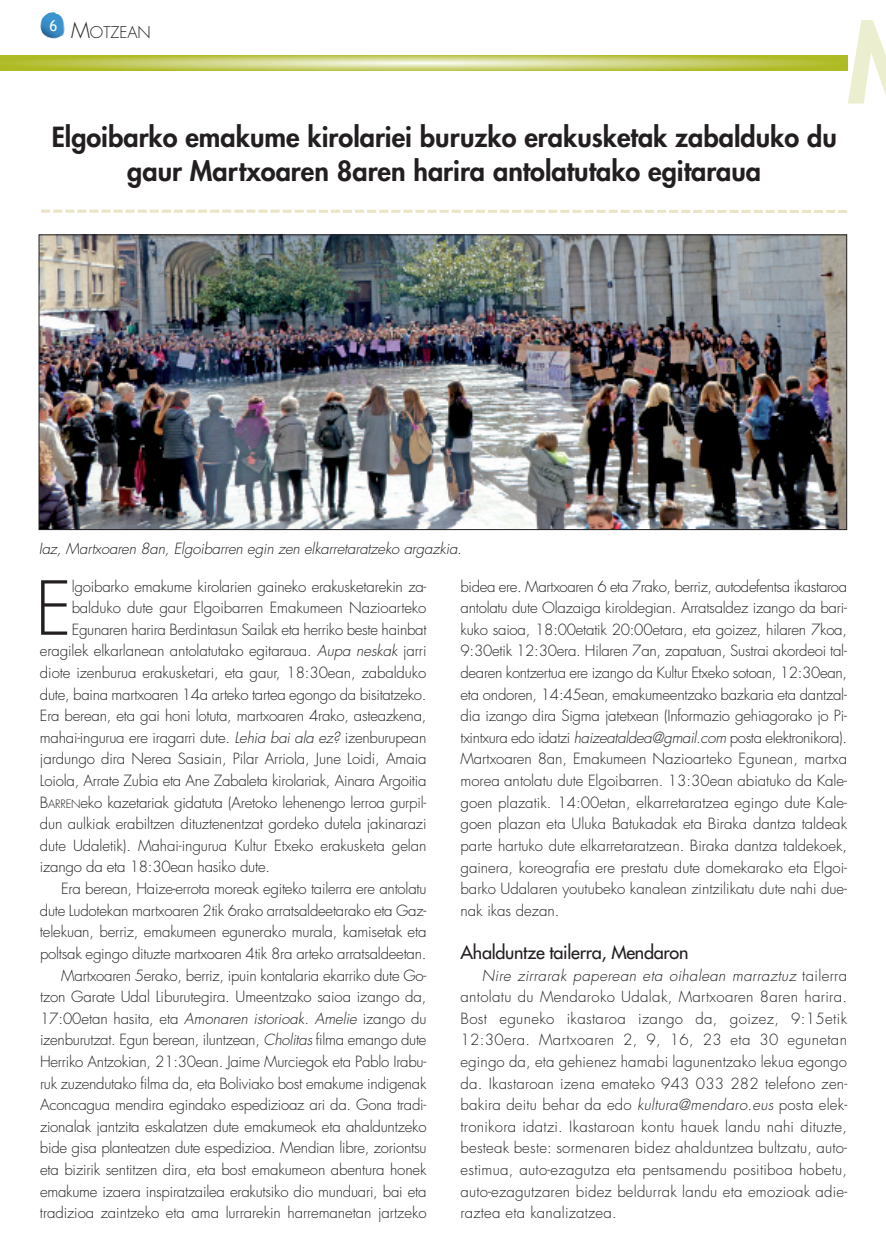
<style>
.page{position:relative;width:886px;height:1256px;background:#fff}
.page>*{position:absolute;margin:0;border:0;box-sizing:border-box;transform-origin:0 0}
.t1{font:300 72.3px "Futura";color:#231f20}
.t2{font:800 27px/34.5px "Futura";color:#231f20;text-align:center}
.t3{font:18px "Futura";letter-spacing:-.015em;color:#231f20}
.t4{font:300 15.75px "Futura";color:#231f20}
.t5{font:300 15px/21.6px "Futura";letter-spacing:-.015em;color:#231f20;text-align:justify}
.t6{font:italic 300 15px "Futura";letter-spacing:-.01em;color:#231f20}
.s1{font-size:21px}
.s2{font-style:italic}
.s3{font-size:11.25px}
</style>
<div class="page">
<img style="left:40px;top:12px;width:25px;height:27px">
<svg style="left:0;top:55px;width:847px;height:15px;background:#c6cd68"></svg>
<svg style="left:847px;top:20px;width:38px;height:84px;fill:#eceed0"></svg>
<svg style="left:41px;top:210px;width:806px;height:3px"></svg>
<img style="left:41px;top:236px;width:803px;height:292px">
<p class="t4" style="left:50px;top:25px;width:103px"><sup>6</sup> <span class="s1">M</span>OTZEAN</p>
<h2 class="t2" style="left:52px;top:122px;width:786px">Elgoibarko emakume kirolariei buruzko erakusketak zabalduko du gaur Martxoaren 8aren harira antolatutako egitaraua</h2>
<p class="t6" style="left:39px;top:541px;width:424px">Iaz, Martxoaren 8an, Elgoibarren egin zen elkarretaratzeko argazkia.</p>
<h1 class="t1" style="left:35px;top:575px;width:38px">E</h1>
<p class="t5" style="left:72px;top:576px;width:356px">lgoibarko emakume kirolarien gaineko erakusketarekin za-</p>
<p class="t5" style="left:72px;top:598px;width:356px">balduko dute gaur Elgoibarren Emakumeen Nazioarteko</p>
<p class="t5" style="left:72px;top:619px;width:356px">Egunaren harira Berdintasun Sailak eta herriko beste hainbat</p>
<p class="t5" style="left:40px;top:641px;width:388px">eragilek elkarlanean antolatutako egitaraua. <span class="s2">Aupa neskak</span> jarri</p>
<p class="t5" style="left:40px;top:663px;width:388px">diote izenburua erakusketari, eta gaur, 18:30ean, zabalduko</p>
<p class="t5" style="left:40px;top:684px;width:388px">dute, baina martxoaren 14a arteko tartea egongo da bisitatzeko.</p>
<p class="t5" style="left:40px;top:706px;width:388px">Era berean, eta gai honi lotuta, martxoaren 4rako, asteazkena,</p>
<p class="t5" style="left:40px;top:727px;width:388px">mahai-ingurua ere iragarri dute. <span class="s2">Lehia bai ala ez?</span> izenburupean</p>
<p class="t5" style="left:40px;top:749px;width:388px">jardungo dira Nerea Sasiain, Pilar Arriola, June Loidi, Amaia</p>
<p class="t5" style="left:40px;top:771px;width:388px">Loiola, Arrate Zubia eta Ane Zabaleta kirolariak, Ainara Argoitia</p>
<p class="t5" style="left:40px;top:792px;width:388px">B<span class="s3">ARREN</span>eko kazetariak gidatuta (Aretoko lehenengo lerroa gurpil-</p>
<p class="t5" style="left:40px;top:814px;width:388px">dun aulkiak erabiltzen dituztenentzat gordeko dutela jakinarazi</p>
<p class="t5" style="left:40px;top:835px;width:388px">dute Udaletik). Mahai-ingurua Kultur Etxeko erakusketa gelan</p>
<p class="t5" style="left:40px;top:857px;width:232px">izango da eta 18:30ean hasiko dute.</p>
<p class="t5" style="left:61px;top:879px;width:367px">Era berean, Haize-errota moreak egiteko tailerra ere antolatu</p>
<p class="t5" style="left:40px;top:900px;width:388px">dute Ludotekan martxoaren 2tik 6rako arratsaldeetarako eta Gaz-</p>
<p class="t5" style="left:40px;top:922px;width:388px">telekuan, berriz, emakumeen egunerako murala, kamisetak eta</p>
<p class="t5" style="left:40px;top:943px;width:388px">poltsak egingo dituzte martxoaren 4tik 8ra arteko arratsaldeetan.</p>
<p class="t5" style="left:61px;top:965px;width:366px">Martxoaren 5erako, berriz, ipuin kontalaria ekarriko dute Go-</p>
<p class="t5" style="left:40px;top:987px;width:388px">tzon Garate Udal Liburutegira. Umeentzako saioa izango da,</p>
<p class="t5" style="left:40px;top:1008px;width:388px">17:00etan hasita, eta <span class="s2">Amonaren istorioak. Amelie</span> izango du</p>
<p class="t5" style="left:40px;top:1030px;width:388px">izenburutzat. Egun berean, iluntzean, <span class="s2">Cholitas</span> filma emango dute</p>
<p class="t5" style="left:40px;top:1051px;width:388px">Herriko Antzokian, 21:30ean. Jaime Murciegok eta Pablo Irabu-</p>
<p class="t5" style="left:40px;top:1073px;width:388px">ruk zuzendutako filma da, eta Boliviako bost emakume indigenak</p>
<p class="t5" style="left:40px;top:1095px;width:388px">Aconcagua mendira egindako espedizioaz ari da. Gona tradi-</p>
<p class="t5" style="left:40px;top:1116px;width:388px">zionalak jantzita eskalatzen dute emakumeok eta ahalduntzeko</p>
<p class="t5" style="left:40px;top:1138px;width:388px">bide gisa planteatzen dute espedizioa. Mendian libre, zoriontsu</p>
<p class="t5" style="left:40px;top:1159px;width:388px">eta bizirik sentitzen dira, eta bost emakumeon abentura honek</p>
<p class="t5" style="left:40px;top:1181px;width:388px">emakume izaera inspiratzailea erakutsiko dio munduari, bai eta</p>
<p class="t5" style="left:40px;top:1203px;width:388px">tradizioa zaintzeko eta ama lurrarekin harremanetan jartzeko</p>
<p class="t5" style="left:460px;top:576px;width:388px">bidea ere. Martxoaren 6 eta 7rako, berriz, autodefentsa ikastaroa antolatu dute Olazaiga kiroldegian. Arratsaldez izango da bari&shy;kuko saioa, 18:00etatik 20:00etara, eta goizez, hilaren 7koa, 9:30etik 12:30era. Hilaren 7an, zapatuan, Sustrai akordeoi tal&shy;dearen kontzertua ere izango da Kultur Etxeko sotoan, 12:30ean, eta ondoren, 14:45ean, emakumeentzako bazkaria eta dantzal&shy;dia izango dira Sigma jatetxean (Informazio gehiagorako jo Pi&shy;txintxura edo idatzi <span class="s2">haizeataldea@gmail.com</span> posta elektronikora).<br>Martxoaren 8an, Emakumeen Nazioarteko Egunean, martxa morea antolatu dute Elgoibarren. 13:30ean abiatuko da Kale&shy;goen plazatik. 14:00etan, elkarretaratzea egingo dute Kale&shy;goen plazan eta Uluka Batukadak eta Biraka dantza taldeak parte hartuko dute elkarretaratzean. Biraka dantza taldekoek, gainera, koreografia ere prestatu dute domekarako eta Elgoi&shy;barko Udalaren youtubeko kanalean zintzilikatu dute nahi due&shy;nak ikas dezan.</p>
<p class="t3" style="left:460px;top:943px;width:229px">Ahalduntze tailerra, Mendaron</p>
<p class="t5" style="left:460px;top:965px;width:388px;text-indent:21px"><span class="s2">Nire zirrarak paperean eta oihalean marraztuz</span> tailerra antolatu du Mendaroko Udalak, Martxoaren 8aren harira.<br>Bost eguneko ikastaroa izango da, goizez, 9:15etik 12:30era. Martxoaren 2, 9, 16, 23 eta 30 egunetan egingo da, eta gehienez hamabi lagunentzako lekua egongo da. Ikastaroan izena emateko 943 033 282 telefono zen&shy;bakira deitu behar da edo <span class="s2">kultura@mendaro.eus</span> posta elek&shy;tronikora idatzi. Ikastaroan kontu hauek landu nahi dituzte, besteak beste: sormenaren bidez ahalduntzea bultzatu, auto&shy;estimua, auto-ezagutza eta pentsamendu positiboa hobetu, auto-ezagutzaren bidez beldurrak landu eta emozioak adie&shy;raztea eta kanalizatzea.</p>
</div>
